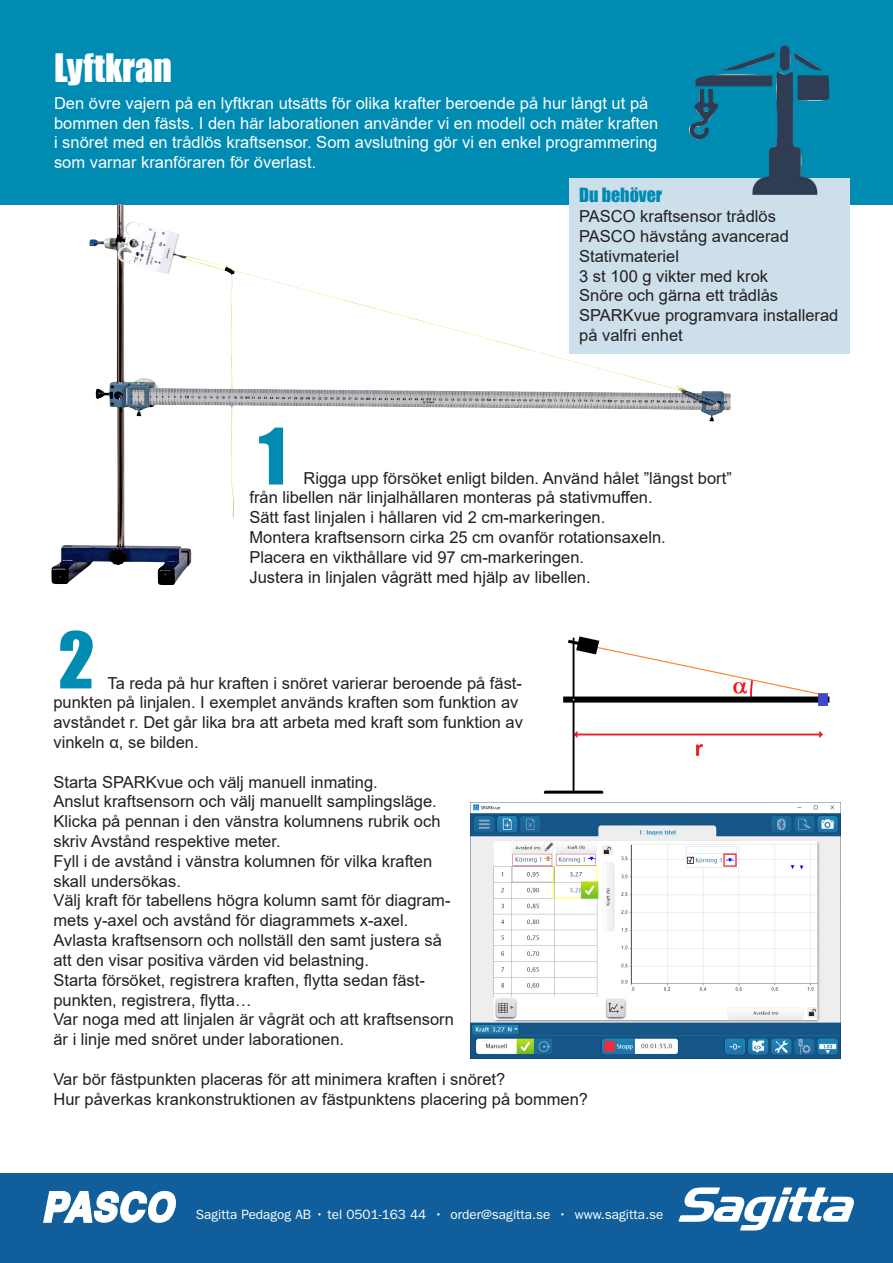
<style>
.page{position:relative;width:893px;height:1263px;background:#fff}
.page>*{position:absolute;margin:0;border:0;box-sizing:border-box;transform-origin:0 0}
.t1{font:72px "Impact";color:#008bb2}
.t2{font:36px "Impact";color:#fff}
.t3{font:18px "Impact";color:#008bb2}
.t4{font:16.5px/19.8px "Arial";color:#231f20}
.t5{font:16.5px/19.8px "Arial";color:#fff}
.t6{font:13.5px "Franklin Gothic LT Pro";color:#fff}
</style>
<div class="page">
<div style="left:0;top:1172px;width:893px;height:91px;background:#105f9c"></div>
<svg style="left:43px;top:1191px;width:133px;height:31px"></svg>
<svg style="left:678px;top:1188px;width:176px;height:42px"></svg>
<div style="left:0;top:0;width:893px;height:204px;background:#008bb2"></div>
<div style="left:569px;top:179px;width:280px;height:175px;background:#ccdfeb"></div>
<img style="left:51px;top:205px;width:181px;height:380px">
<img style="left:543px;top:636px;width:287px;height:158px">
<img style="left:471px;top:802px;width:369px;height:256px">
<img style="left:674px;top:45px;width:181px;height:168px">
<p class="t2" style="left:54px;top:40px;width:120px">Lyftkran</p>
<p class="t5" style="left:54px;top:93px;width:606px">Den övre vajern på en lyftkran utsätts för olika krafter beroende på hur långt ut på bommen den fästs. I den här laborationen använder vi en modell och mäter kraften i snöret med en trådlös kraftsensor. Som avslutning gör vi en enkel programmering som varnar kranföraren för överlast.</p>
<p class="t3" style="left:579px;top:181px;width:85px">Du behöver</p>
<p class="t4" style="left:579px;top:206px;width:261px">PASCO kraftsensor trådlös<br>PASCO hävstång avancerad<br>Stativmateriel<br>3 st 100 g vikter med krok<br>Snöre och gärna ett trådlås<br>SPARKvue programvara installerad på valfri enhet</p>
<p class="t1" style="left:259px;top:400px;width:29px">1</p>
<p class="t4" style="left:249px;top:468px;width:484px;text-indent:54px">Rigga upp försöket enligt bilden. Använd hålet ”längst bort” från libellen när linjalhållaren monteras på stativmuffen.<br>Sätt fast linjalen i hållaren vid 2 cm-markeringen.<br>Montera kraftsensorn cirka 25 cm ovanför rotationsaxeln.<br>Placera en vikthållare vid 97 cm-markeringen.<br>Justera in linjalen vågrätt med hjälp av libellen.</p>
<p class="t1" style="left:58px;top:604px;width:38px">2</p>
<p class="t4" style="left:53px;top:673px;width:471px;text-indent:54px">Ta reda på hur kraften i snöret varierar beroende på fäst&shy;punkten på linjalen. I exemplet används kraften som funktion av avståndet r. Det går lika bra att arbeta med kraft som funktion av vinkeln α, se bilden.</p>
<p class="t4" style="left:53px;top:772px;width:326px">Starta SPARKvue och välj manuell inmating.</p>
<p class="t4" style="left:53px;top:792px;width:385px">Anslut kraftsensorn och välj manuellt samplingsläge.</p>
<p class="t4" style="left:53px;top:811px;width:389px">Klicka på pennan i den vänstra kolumnens rubrik och skriv Avstånd respektive meter.</p>
<p class="t4" style="left:53px;top:851px;width:380px">Fyll i de avstånd i vänstra kolumnen för vilka kraften skall undersökas.</p>
<p class="t4" style="left:53px;top:891px;width:399px">Välj kraft för tabellens högra kolumn samt för diagram&shy;mets y-axel och avstånd för diagrammets x-axel.</p>
<p class="t4" style="left:53px;top:930px;width:390px">Avlasta kraftsensorn och nollställ den samt justera så att den visar positiva värden vid belastning.</p>
<p class="t4" style="left:53px;top:970px;width:373px">Starta försöket, registrera kraften, flytta sedan fäst&shy;punkten, registrera, flytta…</p>
<p class="t4" style="left:53px;top:1009px;width:402px">Var noga med att linjalen är vågrät och att kraftsensorn är i linje med snöret under laborationen.</p>
<p class="t4" style="left:53px;top:1069px;width:536px">Var bör fästpunkten placeras för att minimera kraften i snöret?<br>Hur påverkas krankonstruktionen av fästpunktens placering på bommen?</p>
<p class="t6" style="left:196px;top:1207px;width:469px">Sagitta Pedagog AB • tel 0501-163 44 • order@sagitta.se • www.sagitta.se</p>
</div>
